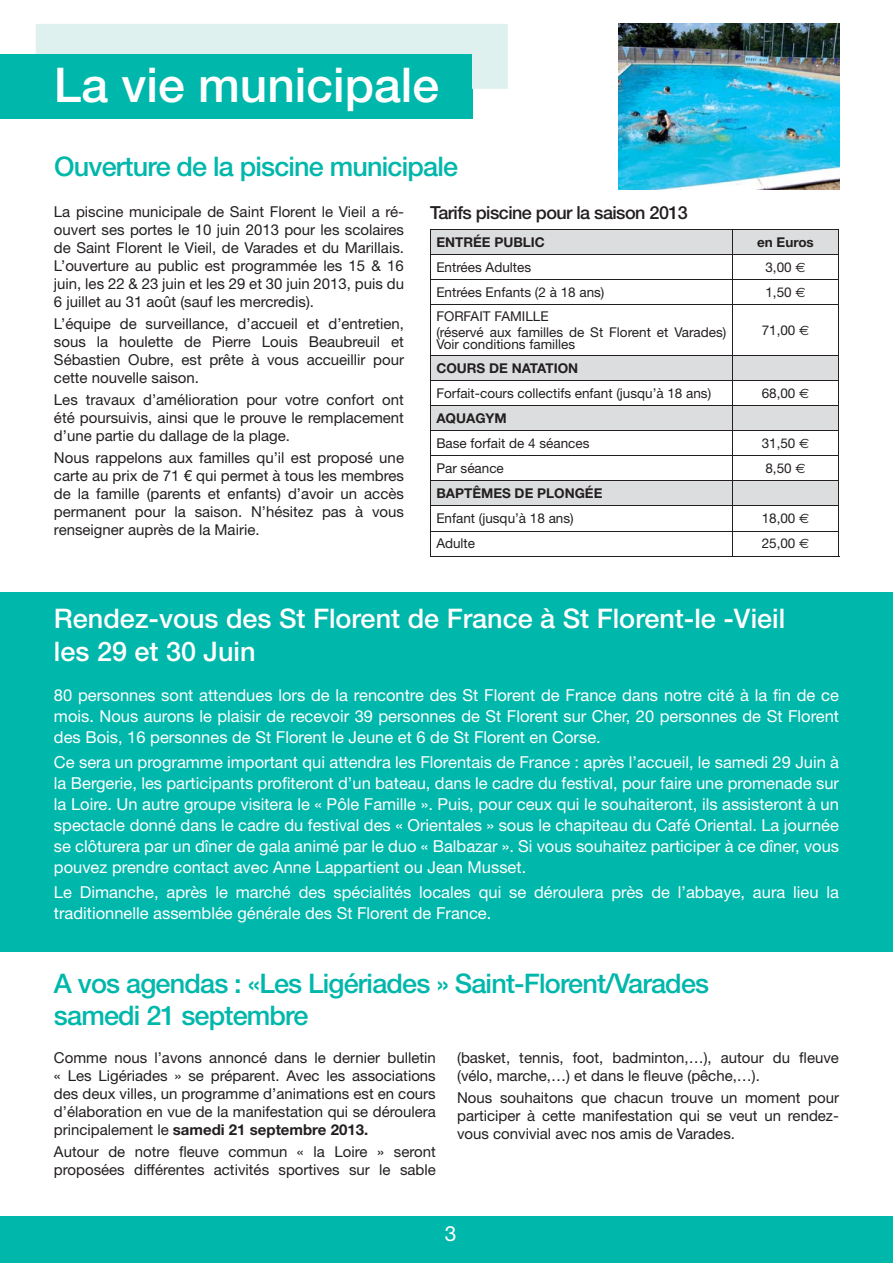
<style>
.page{position:relative;width:893px;height:1263px;background:#fff}
.page>*{position:absolute;margin:0;border:0;box-sizing:border-box;transform-origin:0 0}
.t1{font:500 48px "Helvetica Neue LT Std";color:#fff}
.t2{font:500 27px/32.4px "Helvetica Neue LT Std";letter-spacing:-.03em;color:#00b7ab}
.t3{font:500 27px/32.4px "Helvetica Neue LT Std";color:#fff}
.t4{font:21px "Helvetica Neue LT Std";color:#fff}
.t5{font:500 18px "Helvetica Neue LT Std";letter-spacing:-.03em;color:#231f20}
.t6{font:16.5px/21px "Helvetica Neue LT Std";color:#fff;text-align:justify}
.t7{font:15px/18px "Helvetica Neue LT Std";color:#231f20;text-align:justify}
.t8{font:13.5px/16.2px "Helvetica Neue LT Std";color:#231f20}
.t9{font:700 13.5px "Helvetica Neue LT Std";color:#231f20}
.s1{font-family:"Euro Sans"}
.s2{font-weight:700}
</style>
<div class="page">
<div style="left:0;top:1216px;width:893px;height:47px;background:#00b7ab"></div>
<div style="left:0;top:54px;width:472px;height:65px;background:#00b7ab"></div>
<div style="left:36px;top:24px;width:472px;height:65px;background:#dff1ee"></div>
<div style="left:36px;top:54px;width:436px;height:35px;background:#00b7ab"></div>
<img style="left:618px;top:24px;width:221px;height:165px">
<svg style="left:431px;top:230px;width:407px;height:276px"></svg>
<hr style="left:430px;top:229px;width:302px;height:1px;background:#231f20">
<hr style="left:732px;top:229px;width:107px;height:1px;background:#231f20">
<hr style="left:430px;top:254px;width:302px;height:1px;background:#231f20">
<hr style="left:732px;top:254px;width:107px;height:1px;background:#231f20">
<hr style="left:430px;top:279px;width:302px;height:1px;background:#231f20">
<svg style="left:430px;top:230px;width:1px;height:74px"></svg>
<hr style="left:732px;top:279px;width:107px;height:1px;background:#231f20">
<svg style="left:732px;top:230px;width:1px;height:74px"></svg>
<svg style="left:838px;top:230px;width:1px;height:74px"></svg>
<hr style="left:430px;top:304px;width:302px;height:1px;background:#231f20">
<hr style="left:430px;top:305px;width:1px;height:50px;background:#231f20">
<hr style="left:732px;top:304px;width:107px;height:1px;background:#231f20">
<hr style="left:732px;top:305px;width:1px;height:50px;background:#231f20">
<hr style="left:838px;top:305px;width:1px;height:50px;background:#231f20">
<hr style="left:430px;top:531px;width:302px;height:1px;background:#231f20">
<hr style="left:732px;top:531px;width:107px;height:1px;background:#231f20">
<hr style="left:430px;top:556px;width:409px;height:1px;background:#231f20">
<hr style="left:430px;top:355px;width:302px;height:1px;background:#231f20">
<hr style="left:430px;top:380px;width:302px;height:1px;background:#231f20">
<hr style="left:732px;top:355px;width:107px;height:1px;background:#231f20">
<hr style="left:732px;top:380px;width:107px;height:1px;background:#231f20">
<hr style="left:430px;top:455px;width:302px;height:1px;background:#231f20">
<hr style="left:732px;top:455px;width:107px;height:1px;background:#231f20">
<hr style="left:430px;top:405px;width:302px;height:1px;background:#231f20">
<hr style="left:430px;top:430px;width:302px;height:1px;background:#231f20">
<hr style="left:732px;top:405px;width:107px;height:1px;background:#231f20">
<hr style="left:732px;top:430px;width:107px;height:1px;background:#231f20">
<hr style="left:430px;top:480px;width:302px;height:1px;background:#231f20">
<svg style="left:430px;top:356px;width:1px;height:200px"></svg>
<hr style="left:430px;top:506px;width:302px;height:1px;background:#231f20">
<hr style="left:732px;top:480px;width:107px;height:1px;background:#231f20">
<svg style="left:732px;top:356px;width:1px;height:200px"></svg>
<svg style="left:838px;top:356px;width:1px;height:200px"></svg>
<hr style="left:732px;top:506px;width:107px;height:1px;background:#231f20">
<div style="left:0;top:592px;width:893px;height:360px;background:#00b7ab"></div>
<h1 class="t1" style="left:54px;top:67px;width:387px">La vie municipale</h1>
<h2 class="t2" style="left:54px;top:152px;width:405px">Ouverture de la piscine municipale</h2>
<p class="t5" style="left:430px;top:206px;width:259px">Tarifs piscine pour la saison 2013</p>
<p class="t7" style="left:54px;top:204px;width:352px">La piscine municipale de Saint Florent le Vieil a ré&shy;ouvert ses portes le 10 juin 2013 pour les scolaires de Saint Florent le Vieil, de Varades et du Marillais.<br>L’ouverture au public est programmée les 15 &amp; 16 juin, les 22 &amp; 23 juin et les 29 et 30 juin 2013, puis du 6 juillet au 31 août (sauf les mercredis).</p>
<p class="t7" style="left:54px;top:316px;width:352px">L’équipe de surveillance, d’accueil et d’entretien, sous la houlette de Pierre Louis Beaubreuil et Sébastien Oubre, est prête à vous accueillir pour cette nouvelle saison.</p>
<p class="t7" style="left:54px;top:392px;width:351px">Les travaux d’amélioration pour votre confort ont été poursuivis, ainsi que le prouve le remplacement d’une partie du dallage de la plage.</p>
<p class="t7" style="left:54px;top:450px;width:352px">Nous rappelons aux familles qu’il est proposé une carte au prix de 71 € qui permet à tous les membres de la famille (parents et enfants) d’avoir un accès permanent pour la saison. N’hésitez pas à vous renseigner auprès de la Mairie.</p>
<p class="t9" style="left:436px;top:237px;width:110px">ENTRÉE PUBLIC</p>
<p class="t9" style="left:757px;top:237px;width:58px">en Euros</p>
<p class="t8" style="left:436px;top:260px;width:96px">Entrées Adultes</p>
<p class="t8" style="left:765px;top:260px;width:42px">3,00 <span class="s1">€</span></p>
<p class="t8" style="left:436px;top:285px;width:170px">Entrées Enfants (2 à 18 ans)</p>
<p class="t8" style="left:765px;top:285px;width:42px">1,50 <span class="s1">€</span></p>
<p class="t8" style="left:436px;top:309px;width:291px">FORFAIT FAMILLE<br>(réservé aux familles de St Florent et Varades)</p>
<p class="t8" style="left:436px;top:337px;width:140px">Voir conditions familles</p>
<p class="t8" style="left:762px;top:323px;width:49px">71,00 <span class="s1">€</span></p>
<p class="t9" style="left:436px;top:363px;width:143px">COURS DE NATATION</p>
<p class="t8" style="left:436px;top:386px;width:276px">Forfait-cours collectifs enfant (jusqu’à 18 ans)</p>
<p class="t8" style="left:762px;top:386px;width:49px">68,00 <span class="s1">€</span></p>
<p class="t9" style="left:436px;top:413px;width:72px">AQUAGYM</p>
<p class="t8" style="left:436px;top:436px;width:155px">Base forfait de 4 séances</p>
<p class="t8" style="left:762px;top:436px;width:49px">31,50 <span class="s1">€</span></p>
<p class="t8" style="left:436px;top:461px;width:69px">Par séance</p>
<p class="t8" style="left:765px;top:461px;width:42px">8,50 <span class="s1">€</span></p>
<p class="t9" style="left:436px;top:489px;width:168px">BAPTÊMES DE PLONGÉE</p>
<p class="t8" style="left:436px;top:511px;width:139px">Enfant (jusqu’à 18 ans)</p>
<p class="t8" style="left:762px;top:511px;width:49px">18,00 <span class="s1">€</span></p>
<p class="t8" style="left:436px;top:537px;width:40px">Adulte</p>
<p class="t8" style="left:762px;top:537px;width:49px">25,00 <span class="s1">€</span></p>
<h2 class="t3" style="left:54px;top:604px;width:733px">Rendez-vous des St Florent de France à St Florent-le -Vieil les 29 et 30 Juin</h2>
<p class="t6" style="left:54px;top:686px;width:786px">80 personnes sont attendues lors de la rencontre des St Florent de France dans notre cité à la fin de ce mois. Nous aurons le plaisir de recevoir 39 personnes de St Florent sur Cher, 20 personnes de St Florent des Bois, 16 personnes de St Florent le Jeune et 6 de St Florent en Corse.</p>
<p class="t6" style="left:54px;top:753px;width:787px">Ce sera un programme important qui attendra les Florentais de France : après l’accueil, le samedi 29 Juin à la Bergerie, les participants profiteront d’un bateau, dans le cadre du festival, pour faire une promenade sur la Loire. Un autre groupe visitera le « Pôle Famille ». Puis, pour ceux qui le souhaiteront, ils assisteront à un spectacle donné dans le cadre du festival des « Orientales » sous le chapiteau du Café Oriental. La journée se clôturera par un dîner de gala animé par le duo « Balbazar ». Si vous souhaitez participer à ce dîner, vous pouvez prendre contact avec Anne Lappartient ou Jean Musset.</p>
<p class="t6" style="left:54px;top:883px;width:786px">Le Dimanche, après le marché des spécialités locales qui se déroulera près de l’abbaye, aura lieu la traditionnelle assemblée générale des St Florent de France.</p>
<h2 class="t2" style="left:54px;top:969px;width:657px">A vos agendas : «Les Ligériades » Saint-Florent/Varades samedi 21 septembre</h2>
<p class="t7" style="left:54px;top:1050px;width:383px">Comme nous l’avons annoncé dans le dernier bulletin « Les Ligériades » se préparent. Avec les associations des deux villes, un programme d’animations est en cours d’élaboration en vue de la manifestation qui se déroulera principalement le <span class="s2">samedi 21 septembre 2013.</span></p>
<p class="t7" style="left:54px;top:1144px;width:383px">Autour de notre fleuve commun « la Loire » seront proposées différentes activités sportives sur le sable</p>
<p class="t7" style="left:457px;top:1050px;width:383px">(basket, tennis, foot, badminton,…), autour du fleuve (vélo, marche,…) et dans le fleuve (pêche,…).</p>
<p class="t7" style="left:457px;top:1090px;width:383px">Nous souhaitons que chacun trouve un moment pour participer à cette manifestation qui se veut un rendez&shy;vous convivial avec nos amis de Varades.</p>
<h3 class="t4" style="left:445px;top:1225px;width:13px">3</h3>
</div>
